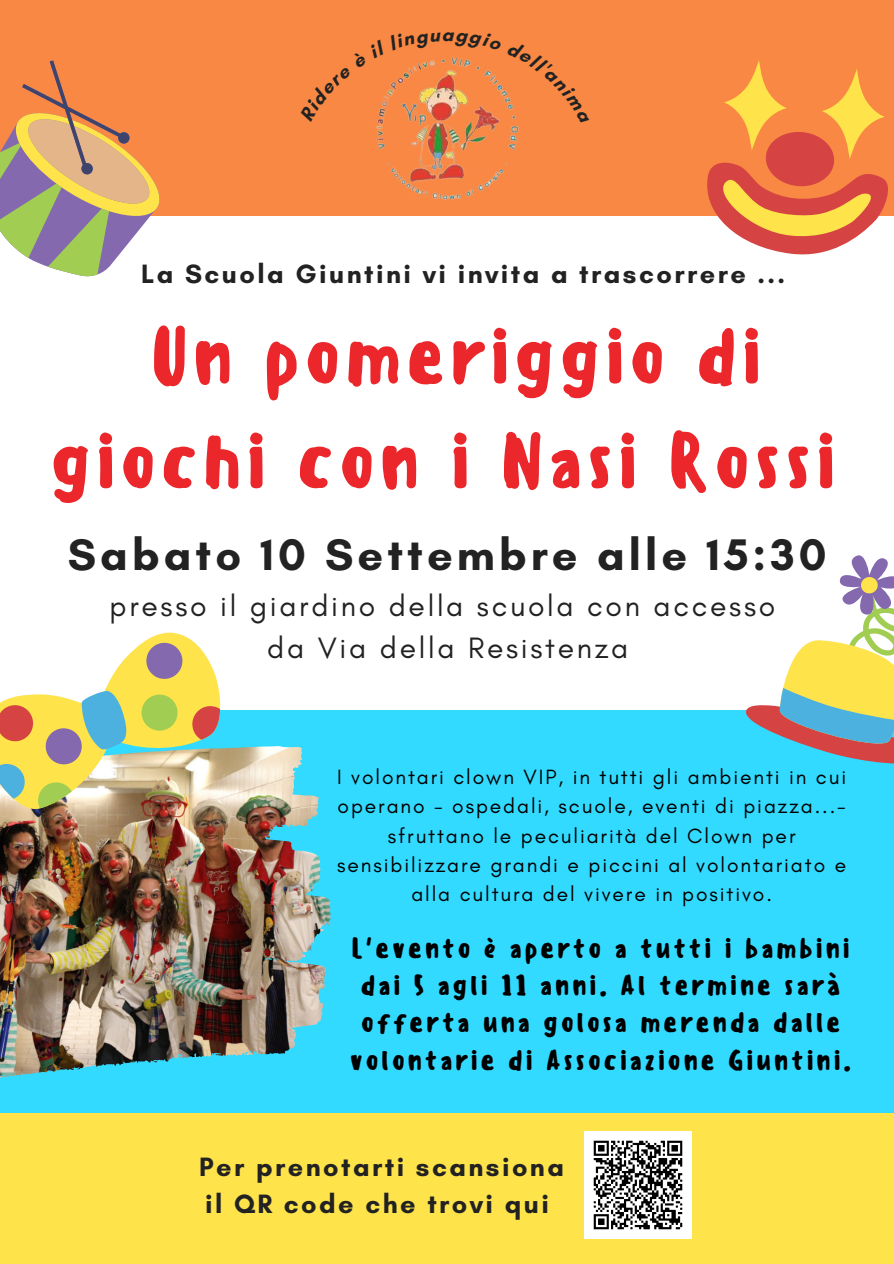
<style>
.page{position:relative;width:894px;height:1264px;background:#fff}
.page>*{position:absolute;margin:0;border:0;box-sizing:border-box;transform-origin:0 0}
.t1{font:500 75px/104.7px "Sensei";letter-spacing:.05em;color:#ec272c;text-align:center}
.t2{font:700 45px "Glacial Indifference";letter-spacing:.09em;color:#222}
.t3{font:30px/41.7px "Glacial Indifference";letter-spacing:.09em;color:#222;text-align:center}
.t4{font:500 27px/37.2px "Sensei";letter-spacing:.09em;color:#000;text-align:center}
.t5{font:700 27px/37.2px "Glacial Indifference";letter-spacing:.09em;color:#222}
.t6{font:21px/29.2px "Glacial Indifference";letter-spacing:.09em;color:#000;text-align:center}
</style>
<div class="page">
<img style="left:0;top:710px;width:893px;height:403px">
<div style="left:0;top:0;width:893px;height:493px;background:#f88843"></div>
<img style="left:375px;top:124px;width:144px;height:76px">
<div style="left:0;top:216px;width:893px;height:494px;background:#fff"></div>
<svg style="left:740px;top:555px;width:153px;height:215px"></svg>
<svg style="left:707px;top:60px;width:181px;height:195px"></svg>
<div style="left:0;top:1113px;width:893px;height:150px;background:#fee34b"></div>
<img style="left:265px;top:764px;width:66px;height:145px">
<svg style="left:0;top:60px;width:160px;height:217px"></svg>
<svg style="left:0;top:632px;width:242px;height:193px"></svg>
<img style="left:584px;top:1131px;width:107px;height:107px">
<img style="left:377px;top:57px;width:139px;height:67px">
<p class="t5" style="left:141px;top:255px;width:645px">La Scuola Giuntini vi invita a trascorrere ...</p>
<h1 class="t1" style="left:50px;top:305px;width:787px">Un pomeriggio di giochi con i Nasi Rossi</h1>
<h2 class="t2" style="left:68px;top:527px;width:760px">Sabato 10 Settembre alle 15:30</h2>
<h3 class="t3" style="left:110px;top:585px;width:667px">presso il giardino della scuola con accesso da Via della Resistenza</h3>
<p class="t6" style="left:337px;top:762px;width:510px">I volontari clown VIP, in tutti gli ambienti in cui operano - ospedali, scuole, eventi di piazza...- sfruttano le peculiarità del Clown per sensibilizzare grandi e piccini al volontariato e alla cultura del vivere in positivo.</p>
<p class="t4" style="left:350px;top:930px;width:503px">L'evento è aperto a tutti i bambini dai 5 agli 11 anni. Al termine sarà offerta una golosa merenda dalle volontarie di Associazione Giuntini.</p>
<p class="t5" style="left:199px;top:1147px;width:366px">Per prenotarti scansiona il QR code che trovi qui</p>
</div>
